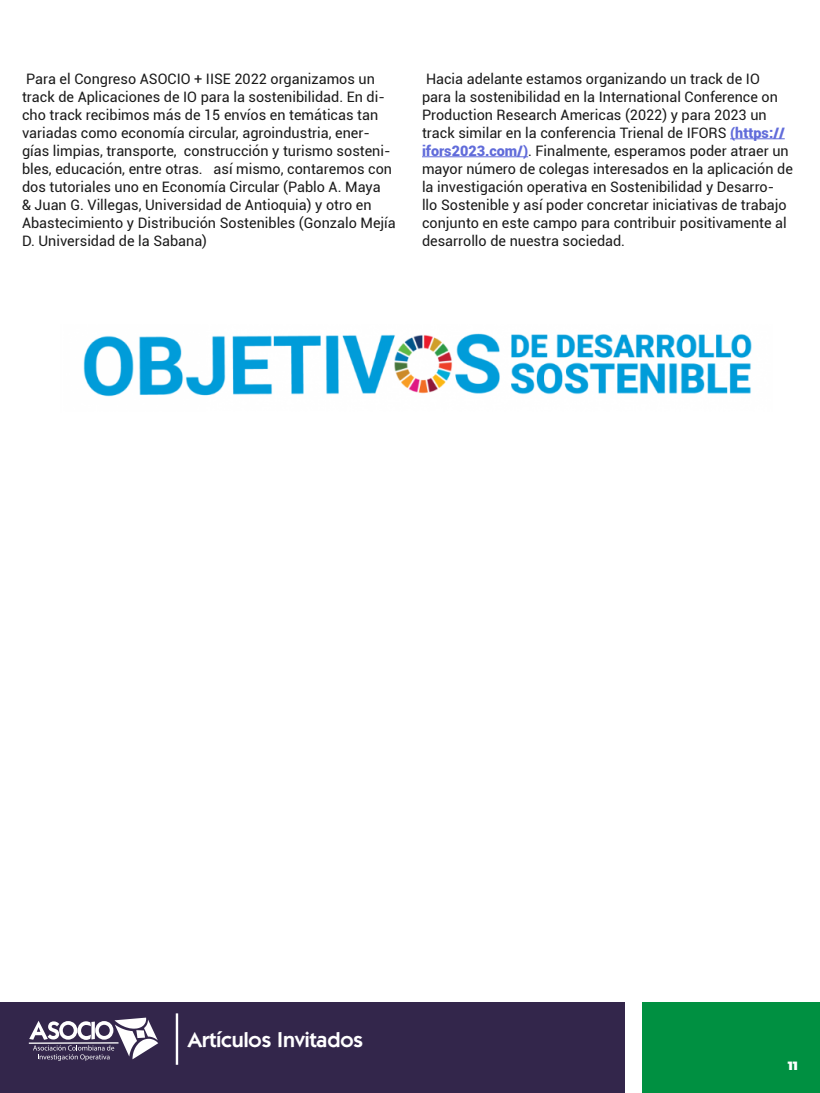
<style>
.page{position:relative;width:820px;height:1093px;background:#fff}
.page>*{position:absolute;margin:0;border:0;box-sizing:border-box;transform-origin:0 0}
.t1{font:600 21.44px "ITC Kabel Std";color:#fff}
.t2{font:14.4px/18px "Roboto";color:#1a1a1a}
.t3{font:900 12px "Montserrat Alternates";color:#fff}
.s1{font-weight:900;color:#616cda}
</style>
<div class="page">
<div style="left:0;top:1002px;width:624px;height:91px;background:#33264b"></div>
<div style="left:642px;top:1002px;width:177px;height:91px;background:#009041"></div>
<svg style="left:28px;top:1017px;width:130px;height:44px"></svg>
<hr style="left:176px;top:1013px;width:2px;height:52px;background:#fff">
<img style="left:83px;top:333px;width:669px;height:64px">
<hr style="left:729px;top:138px;width:55px;height:1px;background:#616cda">
<hr style="left:422px;top:156px;width:106px;height:1px;background:#616cda">
<p class="t2" style="left:22px;top:69px;width:375px">Para el Congreso ASOCIO + IISE 2022 organizamos un track de Aplicaciones de IO para la sostenibilidad. En di&shy;cho track recibimos más de 15 envíos en temáticas tan variadas como economía circular, agroindustria, ener&shy;gías limpias, transporte, construcción y turismo sosteni&shy;bles, educación, entre otras. así mismo, contaremos con dos tutoriales uno en Economía Circular (Pablo A. Maya<br>&amp; Juan G. Villegas, Universidad de Antioquia) y otro en Abastecimiento y Distribución Sostenibles (Gonzalo Mejía D. Universidad de la Sabana)</p>
<p class="t2" style="left:422px;top:69px;width:372px">Hacia adelante estamos organizando un track de IO<br>para la sostenibilidad en la International Conference on Production Research Americas (2022) y para 2023 un track similar en la conferencia Trienal de IFORS <span class="s1">(https:// ifors2023.com/)</span>. Finalmente, esperamos poder atraer un mayor número de colegas interesados en la aplicación de la investigación operativa en Sostenibilidad y Desarro&shy;llo Sostenible y así poder concretar iniciativas de trabajo conjunto en este campo para contribuir positivamente al desarrollo de nuestra sociedad.</p>
<h1 class="t1" style="left:188px;top:1027px;width:177px">Artículos Invitados</h1>
<p class="t3" style="left:787px;top:1057px;width:12px">11</p>
</div>
